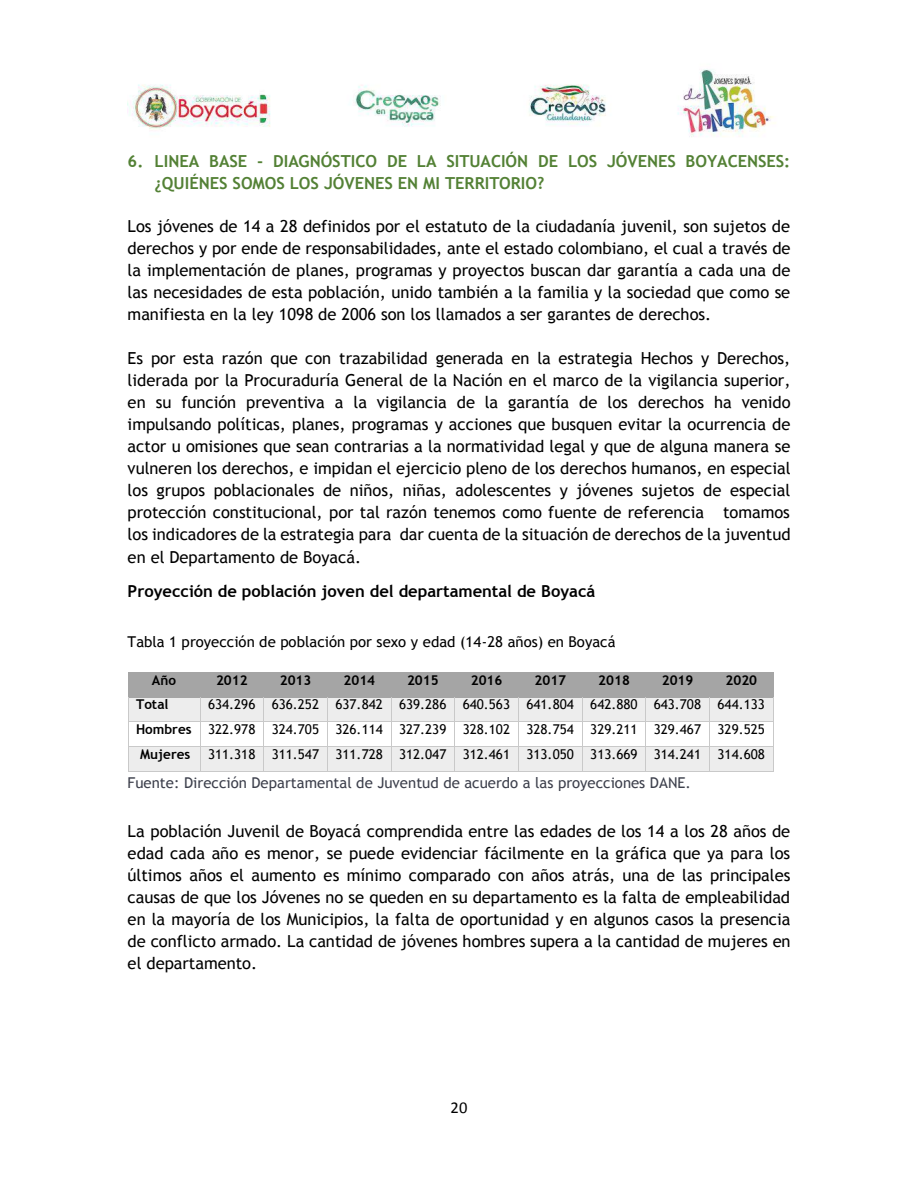
<style>
.page{position:relative;width:918px;height:1188px;background:#fff}
.page>*{position:absolute;margin:0;border:0;box-sizing:border-box;transform-origin:0 0}
.t1{font:16.5px/22px "Trebuchet MS";color:#000;text-align:justify}
.t2{font:700 16.5px/21.9px "Trebuchet MS";letter-spacing:-.005em;color:#538135}
.t3{font:700 16.5px "Trebuchet MS";color:#000}
.t4{font:16.5px "Calibri";color:#000}
.t5{font:15px "Trebuchet MS";color:#3d404c}
.t6{font:15px "Trebuchet MS";color:#000}
.t7{font:13.5px "Trebuchet MS";letter-spacing:-.005em;color:#000}
.t8{font:700 13.5px "Trebuchet MS";color:#000}
.s1{font-weight:700}
</style>
<div class="page">
<img style="left:128px;top:69px;width:646px;height:68px">
<div style="left:128px;top:673px;width:72px;height:24px;background:#a5a5a5"></div>
<div style="left:200px;top:673px;width:64px;height:24px;background:#a5a5a5"></div>
<div style="left:264px;top:673px;width:63px;height:24px;background:#a5a5a5"></div>
<div style="left:327px;top:673px;width:64px;height:24px;background:#a5a5a5"></div>
<div style="left:391px;top:673px;width:64px;height:24px;background:#a5a5a5"></div>
<div style="left:455px;top:673px;width:64px;height:24px;background:#a5a5a5"></div>
<div style="left:519px;top:673px;width:63px;height:24px;background:#a5a5a5"></div>
<div style="left:582px;top:673px;width:64px;height:24px;background:#a5a5a5"></div>
<div style="left:646px;top:673px;width:64px;height:24px;background:#a5a5a5"></div>
<div style="left:710px;top:673px;width:63px;height:24px;background:#a5a5a5"></div>
<hr style="left:128px;top:672px;width:72px;height:1px;background:#a5a5a5">
<hr style="left:201px;top:672px;width:63px;height:1px;background:#a5a5a5">
<hr style="left:264px;top:672px;width:63px;height:1px;background:#a5a5a5">
<hr style="left:328px;top:672px;width:63px;height:1px;background:#a5a5a5">
<hr style="left:392px;top:672px;width:63px;height:1px;background:#a5a5a5">
<hr style="left:456px;top:672px;width:63px;height:1px;background:#a5a5a5">
<hr style="left:519px;top:672px;width:63px;height:1px;background:#a5a5a5">
<hr style="left:583px;top:672px;width:63px;height:1px;background:#a5a5a5">
<hr style="left:647px;top:672px;width:63px;height:1px;background:#a5a5a5">
<hr style="left:710px;top:672px;width:63px;height:1px;background:#a5a5a5">
<div style="left:128px;top:697px;width:72px;height:24px;background:#ededed"></div>
<div style="left:200px;top:697px;width:63px;height:24px;background:#ededed"></div>
<div style="left:264px;top:697px;width:63px;height:24px;background:#ededed"></div>
<div style="left:328px;top:697px;width:63px;height:24px;background:#ededed"></div>
<div style="left:392px;top:697px;width:62px;height:24px;background:#ededed"></div>
<div style="left:455px;top:697px;width:63px;height:24px;background:#ededed"></div>
<div style="left:519px;top:697px;width:63px;height:24px;background:#ededed"></div>
<div style="left:583px;top:697px;width:62px;height:24px;background:#ededed"></div>
<div style="left:646px;top:697px;width:63px;height:24px;background:#ededed"></div>
<div style="left:710px;top:697px;width:63px;height:24px;background:#ededed"></div>
<hr style="left:128px;top:697px;width:72px;height:1px;background:#a5a5a5">
<hr style="left:201px;top:697px;width:62px;height:1px;background:#a5a5a5">
<hr style="left:265px;top:697px;width:62px;height:1px;background:#a5a5a5">
<hr style="left:329px;top:697px;width:62px;height:1px;background:#a5a5a5">
<hr style="left:392px;top:697px;width:63px;height:1px;background:#a5a5a5">
<hr style="left:456px;top:697px;width:62px;height:1px;background:#a5a5a5">
<hr style="left:520px;top:697px;width:62px;height:1px;background:#a5a5a5">
<hr style="left:583px;top:697px;width:63px;height:1px;background:#a5a5a5">
<hr style="left:647px;top:697px;width:62px;height:1px;background:#a5a5a5">
<hr style="left:711px;top:697px;width:62px;height:1px;background:#a5a5a5">
<hr style="left:128px;top:721px;width:72px;height:1px;background:#c9c9c9">
<hr style="left:201px;top:721px;width:62px;height:1px;background:#c9c9c9">
<hr style="left:264px;top:721px;width:63px;height:1px;background:#c9c9c9">
<hr style="left:328px;top:721px;width:63px;height:1px;background:#c9c9c9">
<hr style="left:392px;top:721px;width:63px;height:1px;background:#c9c9c9">
<hr style="left:455px;top:721px;width:63px;height:1px;background:#c9c9c9">
<hr style="left:519px;top:721px;width:63px;height:1px;background:#c9c9c9">
<hr style="left:583px;top:721px;width:63px;height:1px;background:#c9c9c9">
<hr style="left:646px;top:721px;width:63px;height:1px;background:#c9c9c9">
<hr style="left:710px;top:721px;width:63px;height:1px;background:#c9c9c9">
<div style="left:128px;top:747px;width:72px;height:24px;background:#ededed"></div>
<div style="left:200px;top:747px;width:63px;height:24px;background:#ededed"></div>
<div style="left:264px;top:747px;width:63px;height:24px;background:#ededed"></div>
<div style="left:328px;top:747px;width:63px;height:24px;background:#ededed"></div>
<div style="left:392px;top:747px;width:62px;height:24px;background:#ededed"></div>
<div style="left:455px;top:747px;width:63px;height:24px;background:#ededed"></div>
<div style="left:519px;top:747px;width:63px;height:24px;background:#ededed"></div>
<div style="left:583px;top:747px;width:62px;height:24px;background:#ededed"></div>
<div style="left:646px;top:747px;width:63px;height:24px;background:#ededed"></div>
<div style="left:710px;top:747px;width:63px;height:24px;background:#ededed"></div>
<hr style="left:128px;top:746px;width:72px;height:1px;background:#c9c9c9">
<hr style="left:201px;top:746px;width:62px;height:1px;background:#c9c9c9">
<hr style="left:264px;top:746px;width:63px;height:1px;background:#c9c9c9">
<hr style="left:328px;top:746px;width:63px;height:1px;background:#c9c9c9">
<hr style="left:392px;top:746px;width:63px;height:1px;background:#c9c9c9">
<hr style="left:455px;top:746px;width:63px;height:1px;background:#c9c9c9">
<hr style="left:519px;top:746px;width:63px;height:1px;background:#c9c9c9">
<hr style="left:583px;top:746px;width:63px;height:1px;background:#c9c9c9">
<hr style="left:646px;top:746px;width:63px;height:1px;background:#c9c9c9">
<hr style="left:710px;top:746px;width:63px;height:1px;background:#c9c9c9">
<svg style="left:128px;top:697px;width:1px;height:74px"></svg>
<hr style="left:128px;top:771px;width:72px;height:1px;background:#c9c9c9">
<svg style="left:200px;top:697px;width:1px;height:75px"></svg>
<hr style="left:201px;top:771px;width:62px;height:1px;background:#c9c9c9">
<svg style="left:263px;top:697px;width:2px;height:75px"></svg>
<hr style="left:264px;top:771px;width:63px;height:1px;background:#c9c9c9">
<svg style="left:327px;top:697px;width:2px;height:75px"></svg>
<hr style="left:328px;top:771px;width:63px;height:1px;background:#c9c9c9">
<svg style="left:391px;top:697px;width:1px;height:75px"></svg>
<hr style="left:392px;top:771px;width:63px;height:1px;background:#c9c9c9">
<hr style="left:455px;top:771px;width:63px;height:1px;background:#c9c9c9">
<svg style="left:518px;top:697px;width:2px;height:75px"></svg>
<hr style="left:519px;top:771px;width:63px;height:1px;background:#c9c9c9">
<svg style="left:582px;top:697px;width:1px;height:75px"></svg>
<hr style="left:583px;top:771px;width:63px;height:1px;background:#c9c9c9">
<hr style="left:646px;top:771px;width:63px;height:1px;background:#c9c9c9">
<svg style="left:709px;top:697px;width:2px;height:75px"></svg>
<hr style="left:710px;top:771px;width:63px;height:1px;background:#c9c9c9">
<svg style="left:773px;top:672px;width:1px;height:100px"></svg>
<p class="t2" style="left:155px;top:150px;width:637px;text-indent:-27px">6. LINEA BASE - DIAGNÓSTICO DE LA SITUACIÓN DE LOS JÓVENES BOYACENSES: ¿QUIÉNES SOMOS LOS JÓVENES EN MI TERRITORIO?</p>
<p class="t1" style="left:128px;top:215px;width:664px">Los jóvenes de 14 a 28 definidos por el estatuto de la ciudadanía juvenil, son sujetos de derechos y por ende de responsabilidades, ante el estado colombiano, el cual a través de la implementación de planes, programas y proyectos buscan dar garantía a cada una de las necesidades de esta población, unido también a la familia y la sociedad que como se manifiesta en la ley 1098 de 2006 son los llamados a ser garantes de derechos.</p>
<p class="t1" style="left:128px;top:347px;width:665px">Es por esta razón que con trazabilidad generada en la estrategia Hechos y Derechos, liderada por la Procuraduría General de la Nación en el marco de la vigilancia superior, en su función preventiva a la vigilancia de la garantía de los derechos ha venido impulsando políticas, planes, programas y acciones que busquen evitar la ocurrencia de actor u omisiones que sean contrarias a la normatividad legal y que de alguna manera se vulneren los derechos, e impidan el ejercicio pleno de los derechos humanos, en especial los grupos poblacionales de niños, niñas, adolescentes y jóvenes sujetos de especial protección constitucional, por tal razón tenemos como fuente de referencia tomamos los indicadores de la estrategia para dar cuenta de la situación de derechos de la juventud en el Departamento de Boyacá.</p>
<p class="t3" style="left:128px;top:581px;width:469px">Proyección de población joven del departamental de Boyacá</p>
<p class="t6" style="left:128px;top:633px;width:489px">Tabla 1 proyección de población por sexo y edad (14-28 años) en Boyacá</p>
<p class="t8" style="left:152px;top:672px;width:26px">Año</p>
<p class="t8" style="left:216px;top:672px;width:33px">2012</p>
<p class="t8" style="left:280px;top:672px;width:33px">2013</p>
<p class="t8" style="left:344px;top:672px;width:33px">2014</p>
<p class="t8" style="left:407px;top:672px;width:33px">2015</p>
<p class="t8" style="left:471px;top:672px;width:33px">2016</p>
<p class="t8" style="left:535px;top:672px;width:33px">2017</p>
<p class="t8" style="left:598px;top:672px;width:33px">2018</p>
<p class="t8" style="left:662px;top:672px;width:33px">2019</p>
<p class="t8" style="left:726px;top:672px;width:33px">2020</p>
<p class="t8" style="left:136px;top:697px;width:34px">Total</p>
<p class="t7" style="left:208px;top:697px;width:558px">634.296 636.252 637.842 639.286 640.563 641.804 642.880 643.708 644.133</p>
<p class="t7" style="left:136px;top:721px;width:630px"><span class="s1">Hombres</span> 322.978 324.705 326.114 327.239 328.102 328.754 329.211 329.467 329.525</p>
<p class="t8" style="left:140px;top:746px;width:52px">Mujeres</p>
<p class="t7" style="left:208px;top:746px;width:558px">311.318 311.547 311.728 312.047 312.461 313.050 313.669 314.241 314.608</p>
<p class="t5" style="left:128px;top:774px;width:565px">Fuente: Dirección Departamental de Juventud de acuerdo a las proyecciones DANE.</p>
<p class="t1" style="left:128px;top:820px;width:664px">La población Juvenil de Boyacá comprendida entre las edades de los 14 a los 28 años de edad cada año es menor, se puede evidenciar fácilmente en la gráfica que ya para los últimos años el aumento es mínimo comparado con años atrás, una de las principales causas de que los Jóvenes no se queden en su departamento es la falta de empleabilidad en la mayoría de los Municipios, la falta de oportunidad y en algunos casos la presencia de conflicto armado. La cantidad de jóvenes hombres supera a la cantidad de mujeres en el departamento.</p>
<p class="t4" style="left:451px;top:1101px;width:18px">20</p>
</div>
